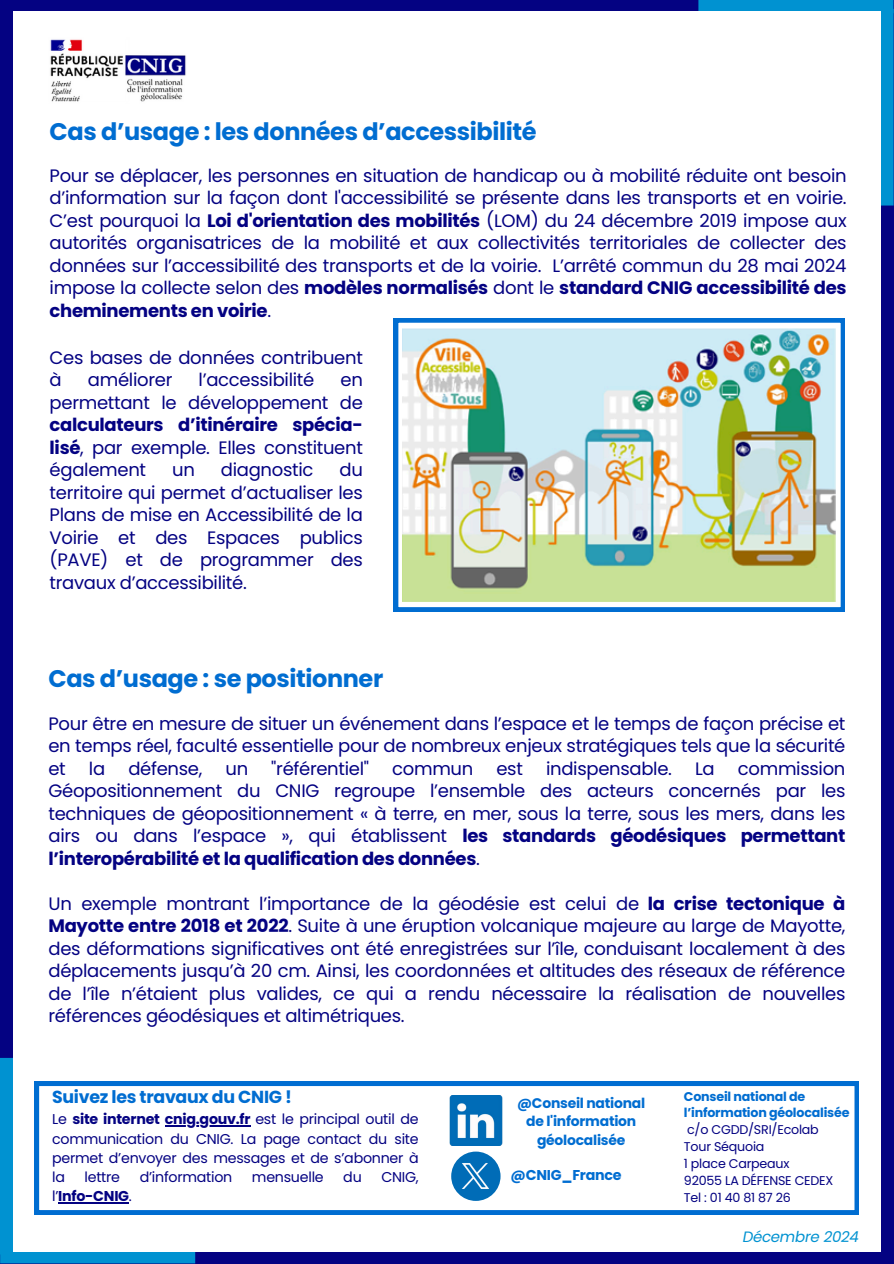
<style>
.page{position:relative;width:894px;height:1264px;background:#fff}
.page>*{position:absolute;margin:0;border:0;box-sizing:border-box;transform-origin:0 0}
.t1{font:700 24px "Poppins";letter-spacing:-.015em;color:#006dd1}
.t2{font:18px/22.5px "Poppins";letter-spacing:-.015em;color:#040282;text-align:justify}
.t3{font:700 17.4px "Poppins";letter-spacing:-.015em;color:#006dd1}
.t4{font:italic 15px "Poppins";letter-spacing:-.015em;color:#0092d1}
.t5{font:14.25px/19.2px "Poppins";letter-spacing:-.015em;color:#040282;text-align:justify}
.t6{font:700 14.25px "Poppins";letter-spacing:-.015em;color:#040282}
.t7{font:700 14.25px "Poppins";letter-spacing:-.015em;color:#006dd1}
.t8{font:700 13.95px/18.6px "Poppins";letter-spacing:-.015em;color:#006dd1;text-align:center}
.t9{font:12.6px "Poppins";letter-spacing:-.015em;color:#040282}
.t10{font:700 12.6px "Poppins";letter-spacing:-.015em;color:#006dd1}
.s1{font-weight:700}
.s2{font-weight:400}
</style>
<div class="page">
<div style="left:0;top:0;width:893px;height:1263px;background:#040282"></div>
<div style="left:0;top:1250px;width:195px;height:13px;background:#0092d1"></div>
<div style="left:0;top:1057px;width:13px;height:197px;background:#0092d1"></div>
<div style="left:698px;top:0;width:195px;height:13px;background:#0092d1"></div>
<div style="left:880px;top:9px;width:13px;height:196px;background:#0092d1"></div>
<div style="left:13px;top:11px;width:867px;height:1240px;background:#fff"></div>
<svg style="left:35px;top:1081px;width:823px;height:133px"></svg>
<div style="left:451px;top:1151px;width:49px;height:49px;background:#006cb7;border-radius:50%"></div>
<img style="left:451px;top:1160px;width:49px;height:31px">
<img style="left:446px;top:1095px;width:59px;height:50px">
<hr style="left:165px;top:1125px;width:85px;height:1px;background:#040282">
<hr style="left:58px;top:1201px;width:71px;height:2px;background:#040282">
<svg style="left:394px;top:318px;width:450px;height:293px"></svg>
<img style="left:403px;top:328px;width:432px;height:274px">
<img style="left:50px;top:39px;width:136px;height:63px">
<p class="t1" style="left:50px;top:115px;width:488px">Cas d’usage : les données d’accessibilité</p>
<p class="t2" style="left:50px;top:164px;width:798px">Pour se déplacer, les personnes en situation de handicap ou à mobilité réduite ont besoin d’information sur la façon dont l'accessibilité se présente dans les transports et en voirie.<br>C’est pourquoi la <span class="s1">Loi d'orientation des mobilités</span> (LOM) du 24 décembre 2019 impose aux autorités organisatrices de la mobilité et aux collectivités territoriales de collecter des données sur l’accessibilité des transports et de la voirie. L’arrêté commun du 28 mai 2024 impose la collecte selon des <span class="s1">modèles normalisés</span> dont le <span class="s1">standard CNIG accessibilité des cheminements en voirie</span>.</p>
<p class="t2" style="left:50px;top:346px;width:315px">Ces bases de données contribuent à</p>
<p class="t2" style="left:88px;top:368px;width:86px">améliorer</p>
<p class="t2" style="left:198px;top:368px;width:117px">l’accessibilité</p>
<p class="t2" style="left:50px;top:368px;width:315px;text-indent:291px">en permettant le développement de <span class="s1">calculateurs d’itinéraire spécia&shy;lisé</span>, par exemple. Elles constituent également</p>
<p class="t2" style="left:172px;top:458px;width:24px">un</p>
<p class="t2" style="left:221px;top:458px;width:94px">diagnostic</p>
<p class="t2" style="left:50px;top:458px;width:315px;text-indent:290px">du territoire qui permet d’actualiser les Plans de mise en Accessibilité de la Voirie et des Espaces publics (PAVE) et de programmer des travaux d’accessibilité.</p>
<p class="t1" style="left:48px;top:662px;width:336px">Cas d’usage : se positionner</p>
<p class="t2" style="left:48px;top:712px;width:798px">Pour être en mesure de situer un événement dans l’espace et le temps de façon précise et en temps réel, faculté essentielle pour de nombreux enjeux stratégiques tels que la sécurité et</p>
<p class="t2" style="left:89px;top:757px;width:18px">la</p>
<p class="t2" style="left:128px;top:757px;width:75px">défense,</p>
<p class="t2" style="left:225px;top:757px;width:24px">un</p>
<p class="t2" style="left:271px;top:757px;width:99px">"référentiel"</p>
<p class="t2" style="left:392px;top:757px;width:83px">commun</p>
<p class="t2" style="left:496px;top:757px;width:28px">est</p>
<p class="t2" style="left:546px;top:757px;width:127px">indispensable.</p>
<p class="t2" style="left:695px;top:757px;width:21px">La</p>
<p class="t2" style="left:48px;top:757px;width:798px;text-indent:689px">commission Géopositionnement du CNIG regroupe l’ensemble des acteurs concernés par les techniques de géopositionnement « à terre, en mer, sous la terre, sous les mers, dans les airs ou dans l’espace », qui établissent <span class="s1">les standards géodésiques permettant l’interopérabilité et la qualification des données</span>.</p>
<p class="t2" style="left:48px;top:892px;width:798px">Un exemple montrant l’importance de la géodésie est celui de <span class="s1">la crise tectonique à Mayotte entre 2018 et 2022</span>. Suite à une éruption volcanique majeure au large de Mayotte, des déformations significatives ont été enregistrées sur l’île, conduisant localement à des déplacements jusqu’à 20 cm. Ainsi, les coordonnées et altitudes des réseaux de référence de l’île n’étaient plus valides, ce qui a rendu nécessaire la réalisation de nouvelles références géodésiques et altimétriques.</p>
<p class="t3" style="left:52px;top:1084px;width:241px">Suivez les travaux du CNIG !</p>
<p class="t6" style="left:52px;top:1109px;width:368px"><span class="s2">Le</span> site internet cnig.gouv.fr <span class="s2">est le principal outil de</span></p>
<p class="t5" style="left:52px;top:1128px;width:368px">communication du CNIG. La page contact du site permet d’envoyer des messages et de s’abonner à la</p>
<p class="t5" style="left:84px;top:1167px;width:37px">lettre</p>
<p class="t5" style="left:140px;top:1167px;width:94px">d’information</p>
<p class="t5" style="left:252px;top:1167px;width:73px">mensuelle</p>
<p class="t5" style="left:343px;top:1167px;width:20px">du</p>
<p class="t5" style="left:381px;top:1167px;width:39px">CNIG,</p>
<p class="t6" style="left:52px;top:1185px;width:81px"><span class="s2">l’</span>Info-CNIG<span class="s2">.</span></p>
<h3 class="t8" style="left:517px;top:1093px;width:130px">@Conseil national de l'information géolocalisée</h3>
<h1 class="t7" style="left:510px;top:1164px;width:112px">@CNIG_France</h1>
<p class="t10" style="left:683px;top:1087px;width:123px">Conseil national de</p>
<h3 class="t10" style="left:683px;top:1104px;width:167px">l’information géolocalisée</h3>
<h1 class="t9" style="left:687px;top:1121px;width:133px">c/o CGDD/SRI/Ecolab</h1>
<h3 class="t9" style="left:683px;top:1137px;width:82px">Tour Séquoia</h3>
<h3 class="t9" style="left:683px;top:1154px;width:107px">1 place Carpeaux</h3>
<h2 class="t9" style="left:683px;top:1171px;width:151px">92055 LA DÉFENSE CEDEX</h2>
<p class="t9" style="left:683px;top:1188px;width:108px">Tel : 01 40 81 87 26</p>
<p class="t4" style="left:742px;top:1225px;width:118px">Décembre 2024</p>
</div>
